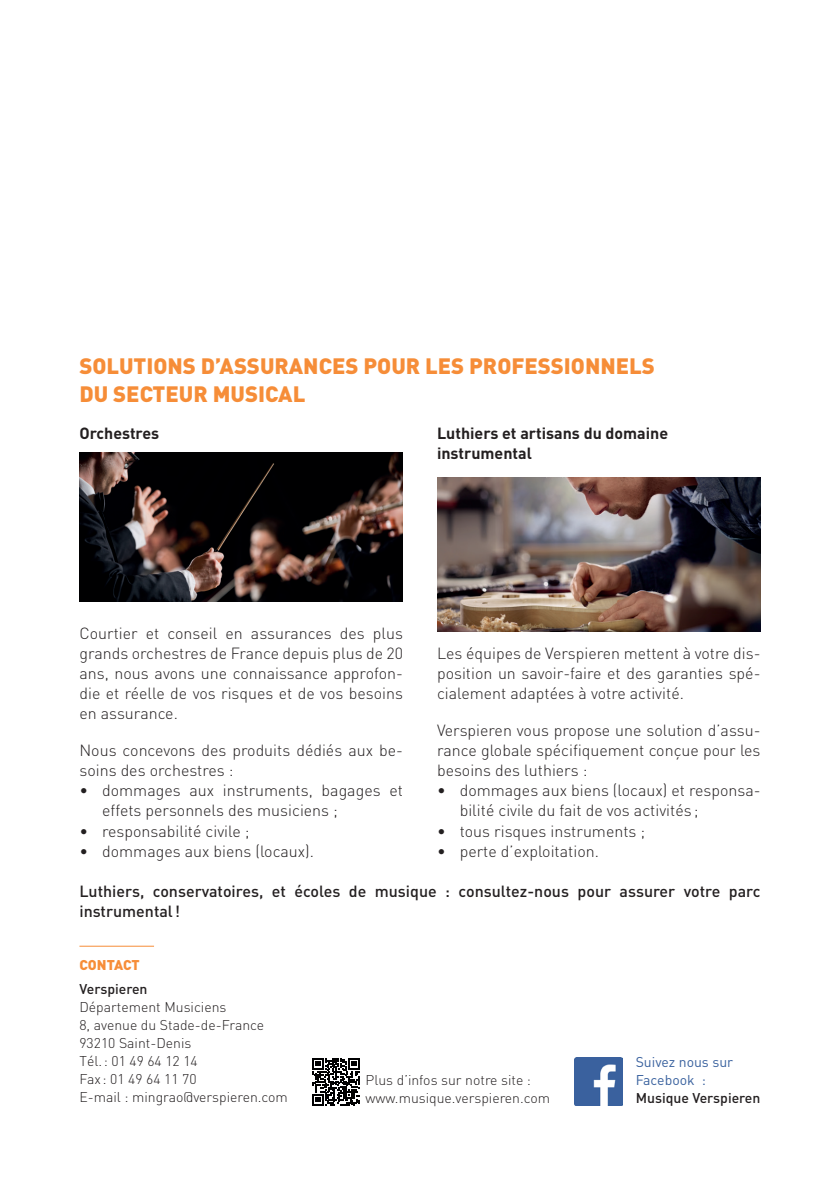
<style>
.page{position:relative;width:840px;height:1191px;background:#fff}
.page>*{position:absolute;margin:0;border:0;box-sizing:border-box;transform-origin:0 0}
.t1{font:900 22px/28px "DIN";color:#f68d38}
.t2{font:300 16px/20px "DIN";color:#231f20;text-align:justify}
.t3{font:500 16px/20px "DIN";color:#231f20}
.t4{font:700 16px/20px "DIN";color:#231f20}
.t5{font:300 14px/18px "DIN";color:#231f20}
.t6{font:500 14px "DIN";color:#231f20}
.t7{font:14px/18px "DIN";color:#39619e}
.t8{font:900 14px "DIN";letter-spacing:-.005em;color:#f68d38}
</style>
<div class="page">
<img style="left:79px;top:453px;width:324px;height:148px">
<img style="left:437px;top:477px;width:323px;height:155px">
<hr style="left:79px;top:945px;width:75px;height:1px;background:#f68d38">
<svg style="left:312px;top:1058px;width:48px;height:48px"></svg>
<svg style="left:312px;top:1058px;width:47px;height:47px"></svg>
<img style="left:574px;top:1057px;width:48px;height:48px">
<h1 class="t1" style="left:79px;top:351px;width:576px">SOLUTIONS D’ASSURANCES POUR LES PROFESSIONNELS<br>DU SECTEUR MUSICAL</h1>
<p class="t4" style="left:79px;top:423px;width:81px">Orchestres</p>
<p class="t4" style="left:437px;top:423px;width:232px">Luthiers et artisans du domaine instrumental</p>
<p class="t2" style="left:79px;top:623px;width:325px">Courtier et conseil en assurances des plus grands orchestres de France depuis plus de 20 ans, nous avons une connaissance approfon&shy;die et réelle de vos risques et de vos besoins en assurance.</p>
<p class="t2" style="left:79px;top:740px;width:325px">Nous concevons des produits dédiés aux be&shy;soins des orchestres :</p>
<p class="t2" style="left:102px;top:780px;width:302px;text-indent:-23px">• dommages aux instruments, bagages et effets personnels des musiciens ;</p>
<p class="t2" style="left:79px;top:820px;width:171px">• responsabilité civile ;</p>
<p class="t2" style="left:79px;top:840px;width:236px">• dommages aux biens (locaux).</p>
<p class="t2" style="left:437px;top:643px;width:325px">Les équipes de Verspieren mettent à votre dis&shy;position un savoir-faire et des garanties spé&shy;cialement adaptées à votre activité.</p>
<p class="t2" style="left:437px;top:720px;width:325px">Verspieren vous propose une solution d’assu&shy;rance globale spécifiquement conçue pour les besoins des luthiers :</p>
<p class="t2" style="left:459px;top:780px;width:302px;text-indent:-23px">• dommages aux biens (locaux) et responsa&shy;bilité civile du fait de vos activités ;</p>
<p class="t2" style="left:437px;top:820px;width:209px">• tous risques instruments ;</p>
<p class="t2" style="left:437px;top:840px;width:163px">• perte d’exploitation.</p>
<p class="t3" style="left:79px;top:880px;width:682px">Luthiers, conservatoires, et écoles de musique : consultez-nous pour assurer votre parc instrumental!</p>
<p class="t8" style="left:79px;top:956px;width:62px">CONTACT</p>
<p class="t6" style="left:79px;top:980px;width:70px">Verspieren</p>
<p class="t5" style="left:79px;top:998px;width:210px">Département Musiciens<br>8, avenue du Stade-de-France<br>93210 Saint-Denis<br>Tél.: 01 49 64 12 14<br>Fax : 01 49 64 11 70<br>E-mail : mingrao@verspieren.com</p>
<p class="t5" style="left:365px;top:1071px;width:186px">Plus d’infos sur notre site : www.musique.verspieren.com</p>
<p class="t7" style="left:635px;top:1052px;width:99px">Suivez nous sur<br>Facebook :</p>
<p class="t6" style="left:635px;top:1088px;width:126px">Musique Verspieren</p>
</div>
